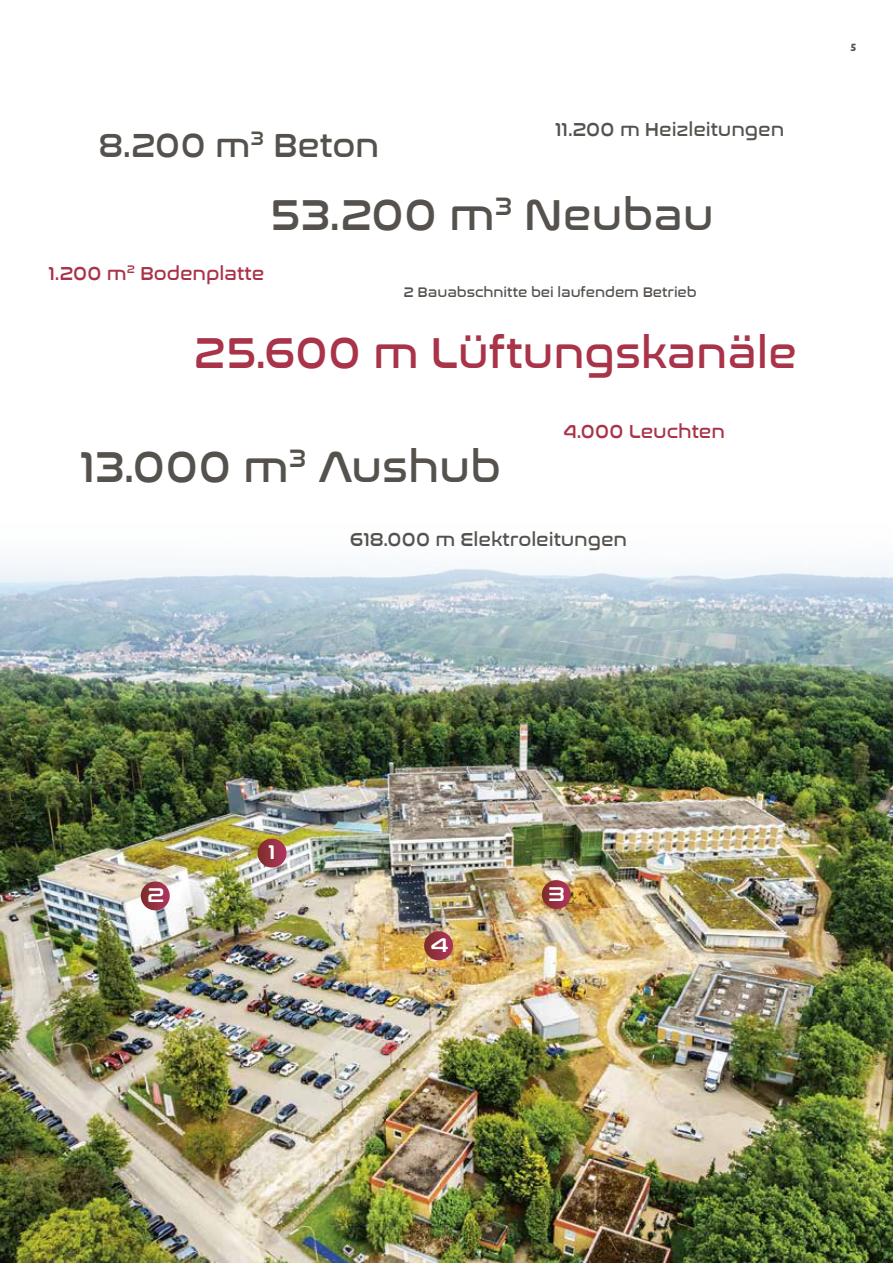
<style>
.page{position:relative;width:893px;height:1263px;background:#fff}
.page>*{position:absolute;margin:0;border:0;box-sizing:border-box;transform-origin:0 0}
.t1{font:44.4px "Nasalization Rg";letter-spacing:-.005em;color:#55524e}
.t2{font:44.4px "Nasalization Rg";letter-spacing:-.005em;color:#a93348}
.t3{font:34.35px "Nasalization Rg";letter-spacing:-.005em;color:#55524e}
.t4{font:19.5px "Conthrax Sb";color:#fff}
.t5{font:19.35px "Nasalization Rg";letter-spacing:-.005em;color:#55524e}
.t6{font:19.35px "Nasalization Rg";letter-spacing:-.005em;color:#a93348}
.t7{font:14.25px "Nasalization Rg";letter-spacing:-.005em;color:#55524e}
.t8{font:700 11.25px "Bree";color:#55524e}
</style>
<div class="page">
<img style="left:0;top:561px;width:893px;height:702px">
<svg style="left:542px;top:880px;width:29px;height:29px"></svg>
<svg style="left:424px;top:931px;width:29px;height:29px"></svg>
<svg style="left:141px;top:881px;width:29px;height:29px"></svg>
<div style="left:258px;top:838px;width:28px;height:29px;background:linear-gradient(to right,#7e3028,#ae355c);border-radius:14px"></div>
<h2 class="t3" style="left:98px;top:114px;width:283px">8.200 m<sup>3</sup> Beton</h2>
<p class="t5" style="left:555px;top:112px;width:231px">11.200 m Heizleitungen</p>
<h1 class="t1" style="left:270px;top:174px;width:445px">53.200 m<sup>3</sup> Neubau</h1>
<p class="t6" style="left:49px;top:255px;width:217px">1.200 m<sup>2</sup> Bodenplatte</p>
<p class="t7" style="left:403px;top:280px;width:295px">2 Bauabschnitte bei laufendem Betrieb</p>
<h1 class="t2" style="left:194px;top:312px;width:605px">25.600 m Lüftungskanäle</h1>
<h1 class="t1" style="left:80px;top:426px;width:422px">13.000 m<sup>3</sup> Aushub</h1>
<p class="t6" style="left:563px;top:414px;width:163px">4.000 Leuchten</p>
<p class="t5" style="left:350px;top:522px;width:279px">618.000 m Elektroleitungen</p>
<p class="t8" style="left:850px;top:40px;width:7px">5</p>
<p class="t4" style="left:147px;top:880px;width:18px">2</p>
<p class="t4" style="left:268px;top:837px;width:8px">1</p>
<p class="t4" style="left:431px;top:930px;width:19px">4</p>
<p class="t4" style="left:548px;top:879px;width:18px">3</p>
</div>
